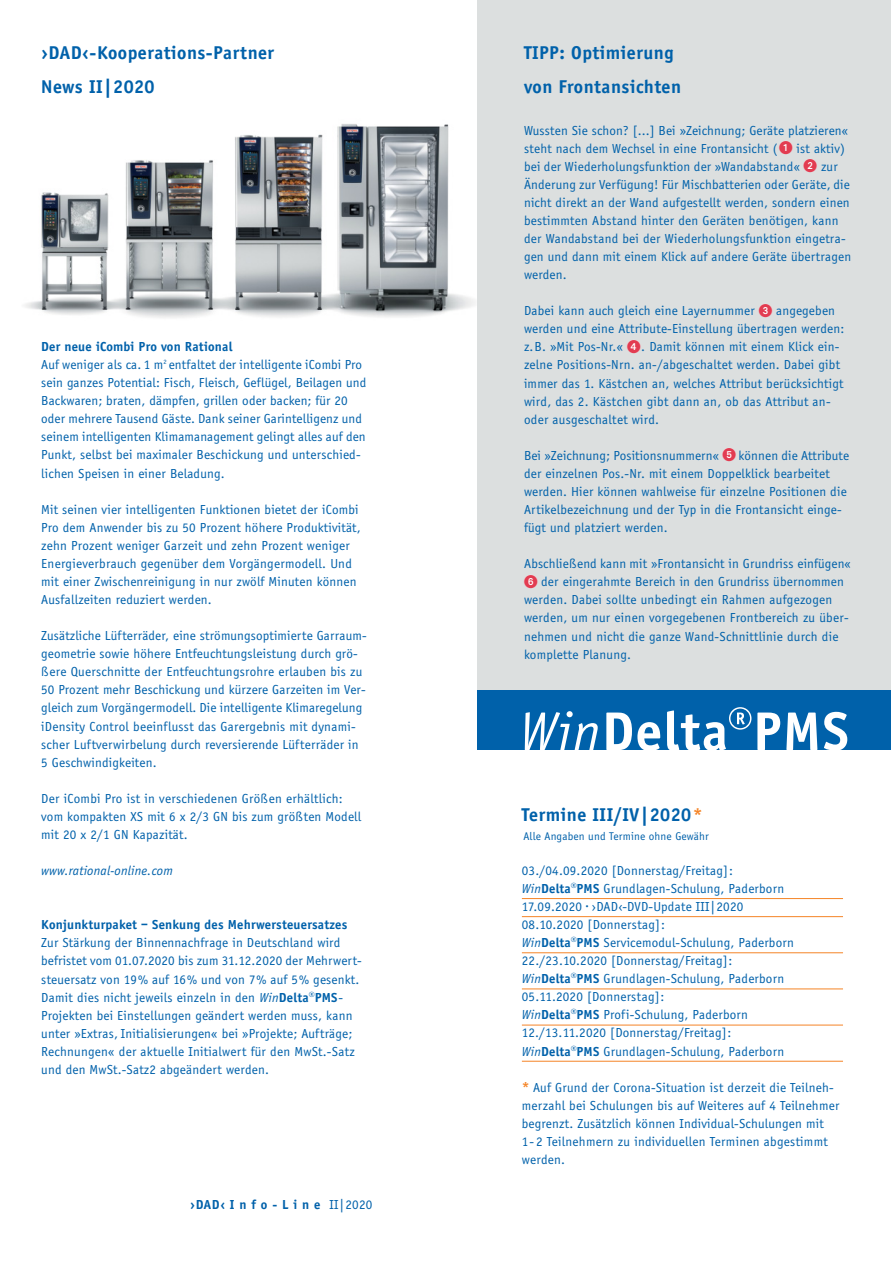
<style>
.page{position:relative;width:891px;height:1261px;background:#fff}
.page>*{position:absolute;margin:0;border:0;box-sizing:border-box;transform-origin:0 0}
.t1{font:700 56.25px "Officina Sans";letter-spacing:.025em;color:#fff}
.t2{font:700 19.2px/33.8px "Officina Sans";letter-spacing:.025em;color:#0061aa}
.t3{font:13.5px/18px "Officina Sans";letter-spacing:.015em;color:#0061aa}
.t4{font:700 13.5px "Officina Sans";letter-spacing:.015em;color:#0061aa}
.t5{font:italic 13.5px "Officina Sans";letter-spacing:.015em;color:#0061aa}
.t6{font:11.55px "Officina Sans";letter-spacing:.015em;color:#0061aa}
.s1{font-weight:700}
.s2{font-style:italic}
.s3{font-weight:400}
.s4{font-family:"European Pi One";color:#fff}
.s5{font-weight:400;font-style:italic}
.s6{color:#f58426}
.s7{font-weight:700;font-size:15px;color:#f58426}
</style>
<div class="page">
<img style="left:25px;top:124px;width:450px;height:194px">
<div style="left:477px;top:0;width:414px;height:690px;background:#dcdfdf"></div>
<div style="left:477px;top:690px;width:414px;height:60px;background:#0061aa"></div>
<hr style="left:522px;top:898px;width:321px;height:1px;background:#f58426">
<hr style="left:522px;top:916px;width:321px;height:1px;background:#f58426">
<hr style="left:522px;top:952px;width:321px;height:1px;background:#f58426">
<hr style="left:522px;top:988px;width:321px;height:1px;background:#f58426">
<hr style="left:522px;top:1061px;width:321px;height:1px;background:#f58426">
<hr style="left:522px;top:1025px;width:321px;height:1px;background:#f58426">
<h2 class="t2" style="left:41px;top:38px;width:234px">›DAD‹-Kooperations-Partner<br>News II|2020</h2>
<p class="t3" style="left:41px;top:339px;width:327px"><span class="s1">Der neue iCombi Pro von Rational<br></span>Auf weniger als ca. 1 m<sup>2</sup> entfaltet der intelligente iCombi Pro sein ganzes Potential: Fisch, Fleisch, Geflügel, Beilagen und Backwaren; braten, dämpfen, grillen oder backen; für 20<br>o d er mehrere Tausend Gäste. Dank seiner Garintelligenz und seinem intelligenten Klimamanagement gelingt alles auf den Punkt, selbst bei maximaler Beschickung und unterschied&shy;lichen Speisen in einer Beladung.</p>
<p class="t3" style="left:41px;top:501px;width:321px">Mit seinen vier intelligenten Funktionen bietet der iCombi Pro dem Anwender bis zu 50 Prozent höhere Produktivität, zehn Prozent weniger Garzeit und zehn Prozent weniger Energieverbrauch gegenüber dem Vorgängermodell. Und mit einer Zwischenreinigung in nur zwölf Minuten können Ausfallzeiten reduziert werden.</p>
<p class="t3" style="left:41px;top:628px;width:327px">Zusätzliche Lüfterräder, eine strömungsoptimierte Garrau m - geometrie sowie höhere Entfeuchtungsleistung durch grö&shy;ßere Querschnitte der Entfeuchtungsrohre erlauben bis zu 50 Prozent mehr Beschickung und kürzere Garzeiten im Ver - gleich zum Vorgängermodell. Die intelligente Klimaregelung iDensity Control beeinflusst das Garergebnis mit dynami&shy;scher Luftverwirbelung durch reversierende Lüfterräder in 5 Geschwindigkeiten.</p>
<p class="t3" style="left:41px;top:790px;width:321px">Der iCombi Pro ist in verschiedenen Größen erhältlich: vom kompakten XS mit 6 x 2/3 GN bis zum größten Modell mit 20 x 2/1 GN Kapazität.</p>
<p class="t5" style="left:41px;top:866px;width:133px">www.rational-online.com</p>
<p class="t4" style="left:41px;top:920px;width:308px">Konjunkturpaket – Senkung des Mehrwersteuersatzes</p>
<p class="t3" style="left:41px;top:935px;width:322px">Zur Stärkung der Binnennachfrage in Deutschland wird befristet vom 01.07.2020 bis zum 31.12.2020 der Mehr we rt - steuersatz von 19% auf 16% und von 7% auf 5% gesenkt.<br>Damit dies nicht jeweils einzeln in den <span class="s2">Win</span><span class="s1">Delta® PMS</span>-Projekten bei Einstellungen geändert werden muss, kann unter »Extras, Initialisierungen« bei »Projekte; Aufträge; Rechnungen« der aktuelle Initialwert für den MwSt.-Satz und den MwSt.-Satz2 abgeändert werden.</p>
<p class="t4" style="left:190px;top:1199px;width:184px">›DAD‹ I n f o - L i n e <span class="s3">II|2020</span></p>
<h2 class="t2" style="left:524px;top:38px;width:159px">TIPP: Optimierung von Frontansichten</h2>
<p class="t3" style="left:524px;top:122px;width:329px">Wussten Sie schon? [...] Bei »Zeichnung; Geräte platzieren« steht nach dem Wechsel in eine Frontansicht (<span class="s4">-</span> ist aktiv) bei der Wiederholungsfunktion der »Wandabstand« <span class="s4">-</span> zur Änderung zur Verfügung! Für Mischbatterien oder Gerä te, die nicht direkt an der Wand aufgestellt werden, sondern einen bestimmten Abstand hinter den Geräten benötigen, kann der Wandabstand bei der Wiederholungsfunktion eingetra&shy;gen und dann mit einem Klick auf andere Geräte übertragen werden.</p>
<p class="t3" style="left:524px;top:303px;width:322px">Dabei kann auch gleich eine Layernummer <span class="s4">-</span> angegeben werden und eine Attribute-Einstellung übertragen werden: z.B. »Mit Pos-Nr.« <span class="s4">-</span>. Damit können mit einem Klick ein&shy;zelne Positions-Nrn. an-/abgeschaltet werden. Dabei gibt immer das 1. Kästchen an, welches Attribut berücksichtigt wird, das 2. Kästchen gibt dann an, ob das Attribut an&shy;oder ausgeschaltet wird.</p>
<p class="t3" style="left:524px;top:447px;width:327px">Bei »Zeichnung; Positionsnummern« <span class="s4">-</span> können die Attri bu te der einzelnen Pos.-Nr. mit einem Doppelklick bearbeitet werden. Hier können wahlweise für einzelne Positionen die Artikelbezeichnung und der Typ in die Frontansicht einge&shy;fügt und platziert werden.</p>
<p class="t3" style="left:524px;top:556px;width:328px">Abschließend kann mit »Frontansicht in Grundriss einfügen«</p>
<p class="t3" style="left:524px;top:574px;width:326px"><span class="s4">-</span> der eingerahmte Bereich in den Grundriss übernommen werden. Dabei sollte unbedingt ein Rahmen aufgezogen we rden, um nur einen vorgegebenen Frontbereich zu über&shy;nehmen und nicht die ganze Wand-Schnittlinie durch die komplette Planung.</p>
<h1 class="t1" style="left:520px;top:710px;width:331px"><span class="s5">Win</span>Delta® PMS</h1>
<h2 class="t2" style="left:522px;top:799px;width:182px">Termine III/IV|2020<span class="s6">*</span></h2>
<p class="t3" style="left:522px;top:862px;width:274px">03./04.09.2020 [Donnerstag/Freitag]:<br><span class="s2">Win</span><span class="s1">Delta® PMS</span> Grundlagen-Schulung, Paderborn 17.09.2020 · ›DAD‹-DVD-Update III|2020<br>08.10.2020 [Donnerstag]:<br><span class="s2">Win</span><span class="s1">Delta® PMS</span> Servicemodul-Schulung, Paderborn 22./23.10.2020 [Donnerstag/Freitag]:<br><span class="s2">Win</span><span class="s1">Delta® PMS</span> Grundlagen-Schulung, Paderborn 05.11.2020 [Donnerstag]:<br><span class="s2">Win</span><span class="s1">Delta® PMS</span> Profi-Schulung, Paderborn 12./13.11.2020 [Donnerstag/Freitag]:<br><span class="s2">Win</span><span class="s1">Delta® PMS</span> Grundlagen-Schulung, Paderborn</p>
<p class="t3" style="left:522px;top:1079px;width:319px"><span class="s7">*</span> Auf Grund der Corona-Situation ist derzeit die Teil neh - merzahl bei Schulungen bis auf Weiteres auf 4 Teilnehmer begrenzt. Zusätzlich können Individual-Schulungen mit 1- 2 Teilnehmern zu individuellen Terminen abgestimmt werden.</p>
<p class="t6" style="left:523px;top:832px;width:187px">Alle Angaben und Termine ohne Gewähr</p>
</div>
